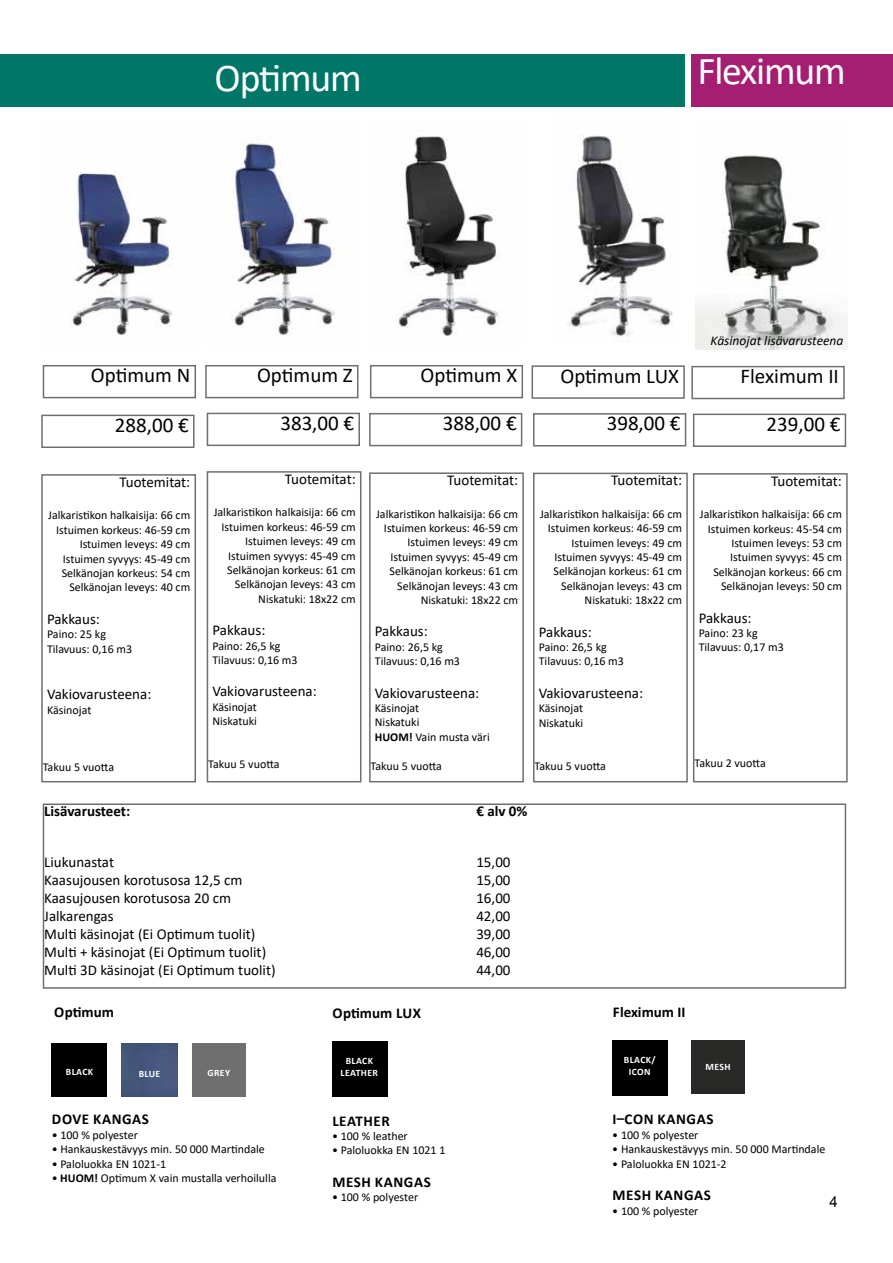
<style>
.page{position:relative;width:893px;height:1263px;background:#fff}
.page>*{position:absolute;margin:0;border:0;box-sizing:border-box;transform-origin:0 0}
.t1{font:39.6px "Calibri";letter-spacing:-.03em;color:#fff}
.t2{font:21px "Calibri";color:#000}
.t3{font:15px/18px "Calibri";color:#000}
.t4{font:700 15px "Calibri";letter-spacing:.03em;color:#000}
.t5{font:700 15px "Calibri";color:#000}
.t6{font:700 15px "Calibri";letter-spacing:.005em;color:#000}
.t7{font:15px "Arial";color:#000}
.t8{font:italic 13.5px "Calibri";color:#000}
.t9{font:12px/14.4px "Calibri";color:#000}
.t10{font:700 9.75px/11.7px "Calibri";letter-spacing:.04em;color:#fff;text-align:center}
.s1{font-weight:700}
</style>
<div class="page">
<div style="left:0;top:54px;width:684px;height:52px;background:#007669"></div>
<img style="left:231px;top:138px;width:104px;height:198px">
<img style="left:70px;top:172px;width:112px;height:163px">
<img style="left:398px;top:135px;width:102px;height:201px">
<div style="left:43px;top:365px;width:153px;height:33px;border:2px solid #706f6f"></div>
<div style="left:205px;top:365px;width:153px;height:33px;border:2px solid #706f6f"></div>
<div style="left:370px;top:365px;width:153px;height:33px;border:2px solid #706f6f"></div>
<div style="left:41px;top:415px;width:154px;height:33px;border:2px solid #706f6f"></div>
<div style="left:41px;top:474px;width:155px;height:308px;border:2px solid #706f6f"></div>
<div style="left:43px;top:803px;width:803px;height:186px;border:2px solid #706f6f"></div>
<div style="left:207px;top:413px;width:153px;height:33px;border:2px solid #706f6f"></div>
<div style="left:207px;top:471px;width:154px;height:311px;border:2px solid #706f6f"></div>
<div style="left:369px;top:413px;width:153px;height:33px;border:2px solid #706f6f"></div>
<div style="left:369px;top:472px;width:155px;height:310px;border:2px solid #706f6f"></div>
<div style="left:122px;top:1043px;width:55px;height:54px;background:#44577b"></div>
<div style="left:52px;top:1043px;width:55px;height:54px;background:#000"></div>
<div style="left:192px;top:1043px;width:54px;height:54px;background:#706f6f"></div>
<img style="left:696px;top:155px;width:152px;height:194px">
<div style="left:691px;top:366px;width:154px;height:33px;border:2px solid #706f6f"></div>
<div style="left:693px;top:414px;width:153px;height:33px;border:2px solid #706f6f"></div>
<div style="left:693px;top:473px;width:155px;height:309px;border:2px solid #706f6f"></div>
<div style="left:691px;top:54px;width:202px;height:52px;background:#a41f72"></div>
<div style="left:612px;top:1040px;width:56px;height:56px;background:#000"></div>
<div style="left:691px;top:1040px;width:54px;height:54px;background:#282827"></div>
<img style="left:568px;top:134px;width:105px;height:203px">
<div style="left:531px;top:365px;width:154px;height:34px;border:2px solid #706f6f"></div>
<div style="left:533px;top:413px;width:153px;height:33px;border:2px solid #706f6f"></div>
<div style="left:533px;top:473px;width:155px;height:309px;border:2px solid #706f6f"></div>
<div style="left:332px;top:1041px;width:55px;height:56px;background:#000"></div>
<h1 class="t1" style="left:215px;top:51px;width:149px">Optimum</h1>
<h1 class="t1" style="left:697px;top:43px;width:150px">Fleximum</h1>
<h2 class="t2" style="left:91px;top:361px;width:101px">Optimum N</h2>
<h2 class="t2" style="left:257px;top:361px;width:97px">Optimum Z</h2>
<h2 class="t2" style="left:420px;top:361px;width:98px">Optimum X</h2>
<h2 class="t2" style="left:115px;top:410px;width:75px">288,00 €</h2>
<h2 class="t2" style="left:280px;top:408px;width:75px">383,00 €</h2>
<h2 class="t2" style="left:443px;top:409px;width:75px">388,00 €</h2>
<h2 class="t2" style="left:560px;top:361px;width:120px">Optimum LUX</h2>
<h2 class="t2" style="left:607px;top:409px;width:75px">398,00 €</h2>
<p class="t8" style="left:711px;top:331px;width:134px">Käsinojat lisävarusteena</p>
<h2 class="t2" style="left:740px;top:362px;width:100px">Fleximum II</h2>
<h2 class="t2" style="left:767px;top:409px;width:75px">239,00 €</h2>
<p class="t3" style="left:285px;top:469px;width:72px">Tuotemitat:</p>
<p class="t9" style="left:214px;top:505px;width:144px;text-align:right">Jalkaristikon halkaisija: 66 cm<br>Istuimen korkeus: 46-59 cm<br>Istuimen leveys: 49 cm<br>Istuimen syvyys: 45-49 cm<br>Selkänojan korkeus: 61 cm<br>Selkänojan leveys: 43 cm<br>Niskatuki: 18x22 cm</p>
<p class="t3" style="left:212px;top:621px;width:54px">Pakkaus:</p>
<p class="t9" style="left:212px;top:638px;width:87px">Paino: 26,5 kg<br>Tilavuus: 0,16 m3</p>
<p class="t3" style="left:212px;top:682px;width:106px">Vakiovarusteena:</p>
<p class="t9" style="left:212px;top:699px;width:46px">Käsinojat<br>Niskatuki</p>
<p class="t9" style="left:208px;top:757px;width:73px">Takuu 5 vuotta</p>
<p class="t3" style="left:119px;top:472px;width:72px">Tuotemitat:</p>
<p class="t9" style="left:48px;top:508px;width:144px;text-align:right">Jalkaristikon halkaisija: 66 cm<br>Istuimen korkeus: 46-59 cm<br>Istuimen leveys: 49 cm<br>Istuimen syvyys: 45-49 cm<br>Selkänojan korkeus: 54 cm<br>Selkänojan leveys: 40 cm</p>
<p class="t3" style="left:47px;top:609px;width:54px">Pakkaus:</p>
<p class="t9" style="left:47px;top:627px;width:87px">Paino: 25 kg<br>Tilavuus: 0,16 m3</p>
<p class="t3" style="left:47px;top:685px;width:106px">Vakiovarusteena:</p>
<p class="t9" style="left:47px;top:702px;width:46px">Käsinojat</p>
<p class="t9" style="left:43px;top:760px;width:73px">Takuu 5 vuotta</p>
<p class="t5" style="left:44px;top:801px;width:88px">Lisävarusteet:</p>
<p class="t3" style="left:44px;top:852px;width:233px">Liukunastat<br>Kaasujousen korotusosa 12,5 cm<br>Kaasujousen korotusosa 20 cm<br>Jalkarengas<br>Multi käsinojat (Ei Optimum tuolit)<br>Multi + käsinojat (Ei Optimum tuolit)<br>Multi 3D käsinojat (Ei Optimum tuolit)</p>
<p class="t3" style="left:447px;top:471px;width:72px">Tuotemitat:</p>
<p class="t9" style="left:376px;top:506px;width:144px;text-align:right">Jalkaristikon halkaisija: 66 cm<br>Istuimen korkeus: 46-59 cm<br>Istuimen leveys: 49 cm<br>Istuimen syvyys: 45-49 cm<br>Selkänojan korkeus: 61 cm<br>Selkänojan leveys: 43 cm<br>Niskatuki: 18x22 cm</p>
<p class="t3" style="left:375px;top:622px;width:54px">Pakkaus:</p>
<p class="t9" style="left:375px;top:639px;width:87px">Paino: 26,5 kg<br>Tilavuus: 0,16 m3</p>
<p class="t3" style="left:375px;top:683px;width:106px">Vakiovarusteena:</p>
<p class="t9" style="left:375px;top:700px;width:117px">Käsinojat<br>Niskatuki<br><span class="s1">HUOM!</span> Vain musta väri</p>
<p class="t9" style="left:371px;top:758px;width:73px">Takuu 5 vuotta</p>
<p class="t3" style="left:611px;top:471px;width:72px">Tuotemitat:</p>
<p class="t9" style="left:540px;top:506px;width:144px;text-align:right">Jalkaristikon halkaisija: 66 cm<br>Istuimen korkeus: 46-59 cm<br>Istuimen leveys: 49 cm<br>Istuimen syvyys: 45-49 cm<br>Selkänojan korkeus: 61 cm<br>Selkänojan leveys: 43 cm<br>Niskatuki: 18x22 cm</p>
<p class="t3" style="left:539px;top:622px;width:54px">Pakkaus:</p>
<p class="t9" style="left:539px;top:639px;width:87px">Paino: 26,5 kg<br>Tilavuus: 0,16 m3</p>
<p class="t3" style="left:539px;top:683px;width:106px">Vakiovarusteena:</p>
<p class="t9" style="left:539px;top:701px;width:46px">Käsinojat<br>Niskatuki</p>
<p class="t9" style="left:534px;top:758px;width:73px">Takuu 5 vuotta</p>
<p class="t3" style="left:771px;top:471px;width:72px">Tuotemitat:</p>
<p class="t9" style="left:700px;top:507px;width:144px;text-align:right">Jalkaristikon halkaisija: 66 cm<br>Istuimen korkeus: 45-54 cm<br>Istuimen leveys: 53 cm<br>Istuimen syvyys: 45 cm<br>Selkänojan korkeus: 66 cm<br>Selkänojan leveys: 50 cm</p>
<p class="t3" style="left:699px;top:608px;width:54px">Pakkaus:</p>
<p class="t9" style="left:699px;top:626px;width:87px">Paino: 23 kg<br>Tilavuus: 0,17 m3</p>
<p class="t9" style="left:694px;top:755px;width:73px">Takuu 2 vuotta</p>
<p class="t4" style="left:476px;top:801px;width:53px">€ alv 0%</p>
<p class="t3" style="left:476px;top:852px;width:36px;text-align:justify">15,00<br>15,00<br>16,00<br>42,00<br>39,00<br>46,00<br>44,00</p>
<p class="t4" style="left:54px;top:1002px;width:61px">Optimum</p>
<p class="t5" style="left:613px;top:1002px;width:74px">Fleximum II</p>
<p class="t6" style="left:333px;top:1003px;width:90px">Optimum LUX</p>
<p class="t10" style="left:66px;top:1065px;width:29px">BLACK</p>
<p class="t10" style="left:139px;top:1067px;width:23px">BLUE</p>
<p class="t10" style="left:207px;top:1067px;width:24px">GREY</p>
<p class="t4" style="left:52px;top:1109px;width:99px">DOVE KANGAS</p>
<p class="t9" style="left:52px;top:1127px;width:88px">• 100 % polyester</p>
<p class="t9" style="left:52px;top:1142px;width:215px">• Hankauskestävyys min. 50 000 Martindale</p>
<p class="t9" style="left:52px;top:1156px;width:116px">• Paloluokka EN 1021-1</p>
<p class="t9" style="left:52px;top:1170px;width:226px">• <span class="s1">HUOM!</span> Optimum X vain mustalla verhoilulla</p>
<p class="t10" style="left:341px;top:1055px;width:39px">BLACK<br>LEATHER</p>
<p class="t4" style="left:332px;top:1110px;width:59px">LEATHER</p>
<p class="t9" style="left:332px;top:1128px;width:77px">• 100 % leather</p>
<p class="t9" style="left:332px;top:1143px;width:115px">• Paloluokka EN 1021 1</p>
<p class="t4" style="left:332px;top:1171px;width:100px">MESH KANGAS</p>
<p class="t9" style="left:332px;top:1190px;width:88px">• 100 % polyester</p>
<p class="t10" style="left:624px;top:1054px;width:33px">BLACK/<br>ICON</p>
<p class="t10" style="left:705px;top:1061px;width:27px">MESH</p>
<p class="t4" style="left:613px;top:1109px;width:102px">I–CON KANGAS</p>
<p class="t9" style="left:612px;top:1127px;width:88px">• 100 % polyester</p>
<p class="t9" style="left:612px;top:1142px;width:215px">• Hankauskestävyys min. 50 000 Martindale</p>
<p class="t9" style="left:612px;top:1156px;width:116px">• Paloluokka EN 1021-2</p>
<p class="t4" style="left:613px;top:1184px;width:100px">MESH KANGAS</p>
<p class="t9" style="left:612px;top:1203px;width:88px">• 100 % polyester</p>
<p class="t7" style="left:830px;top:1191px;width:10px">4</p>
</div>
